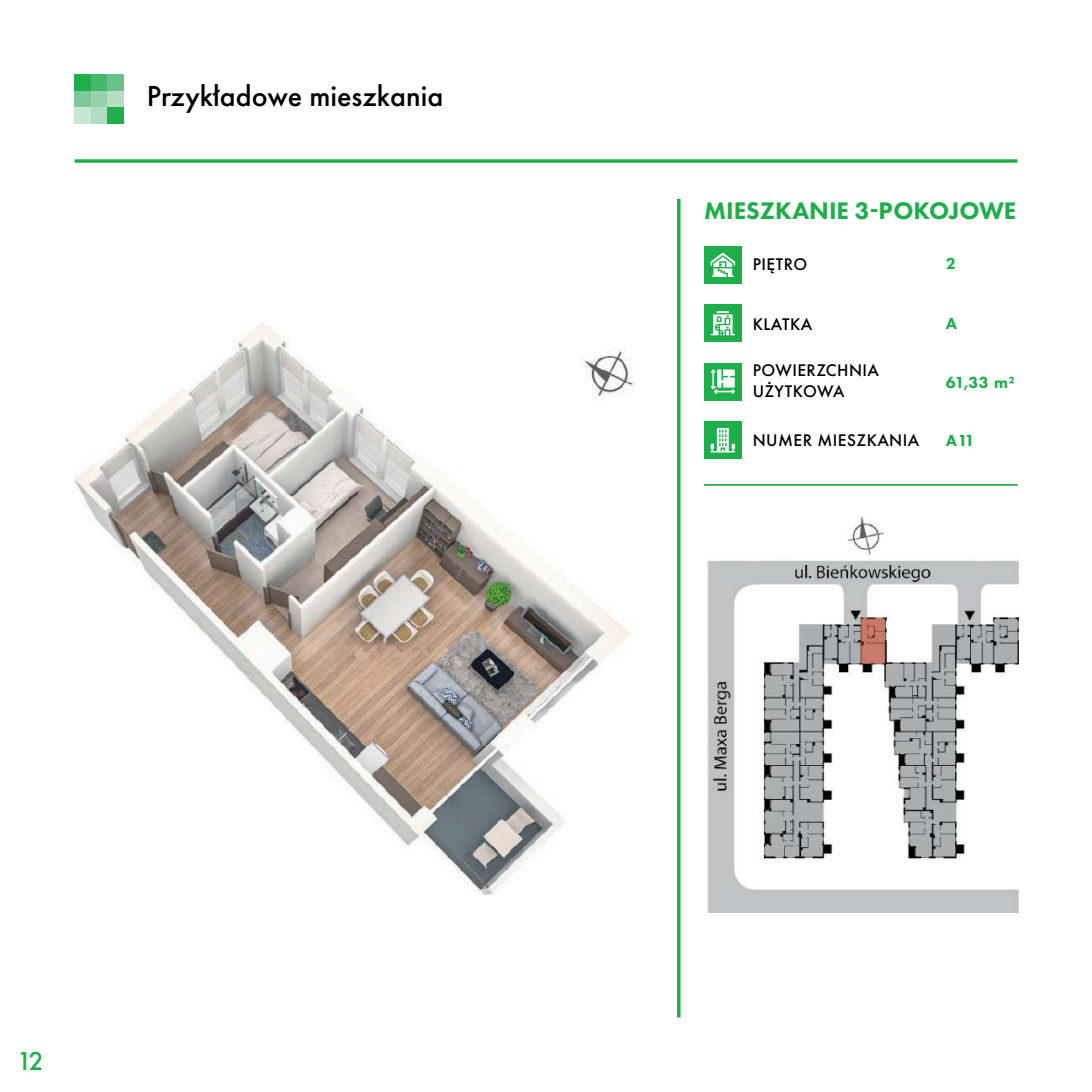
<style>
.page{position:relative;width:1092px;height:1092px;background:#fff}
.page>*{position:absolute;margin:0;border:0;box-sizing:border-box;transform-origin:0 0}
.t1{font:500 30.1px "Futura PT";color:#000}
.t2{font:500 26.95px "Futura PT";color:#1eae4b}
.t3{font:800 24.85px "Futura PT";color:#1eae4b}
.t4{font:500 17.5px/21px "Futura PT";letter-spacing:.025em;color:#000}
.t5{font:800 16.62px "Futura PT";letter-spacing:-.02em;color:#1eae4b}
</style>
<div class="page">
<img style="left:707px;top:517px;width:311px;height:395px">
<img style="left:74px;top:321px;width:560px;height:574px">
<div style="left:75px;top:74px;width:16px;height:17px;background:#1eae4b"></div>
<div style="left:91px;top:74px;width:16px;height:17px;background:#46b86c"></div>
<div style="left:107px;top:74px;width:17px;height:17px;background:#69c189"></div>
<div style="left:75px;top:91px;width:16px;height:16px;background:#7dc89a"></div>
<div style="left:91px;top:91px;width:16px;height:16px;background:#97d2ae"></div>
<div style="left:107px;top:91px;width:17px;height:16px;background:#b5dec5"></div>
<div style="left:75px;top:107px;width:16px;height:17px;background:#c9e6d3"></div>
<div style="left:91px;top:107px;width:16px;height:17px;background:#b0dcc1"></div>
<div style="left:107px;top:107px;width:17px;height:17px;background:#1eae4b"></div>
<div style="left:704px;top:246px;width:37px;height:37px;background:#1eae4b"></div>
<div style="left:704px;top:304px;width:37px;height:38px;background:#1eae4b"></div>
<div style="left:704px;top:363px;width:37px;height:37px;background:#1eae4b"></div>
<div style="left:704px;top:421px;width:37px;height:38px;background:#1eae4b"></div>
<svg style="left:710px;top:252px;width:25px;height:25px"></svg>
<svg style="left:710px;top:311px;width:25px;height:24px"></svg>
<svg style="left:711px;top:369px;width:24px;height:25px"></svg>
<svg style="left:710px;top:428px;width:25px;height:24px"></svg>
<svg style="left:75px;top:159px;width:942px;height:4px;background:#3eb760"></svg>
<hr style="left:704px;top:484px;width:313px;height:2px;background:#23ae4a">
<hr style="left:677px;top:199px;width:3px;height:818px;background:#23ae4a">
<h1 class="t1" style="left:147px;top:83px;width:298px">Przykładowe mieszkania</h1>
<h2 class="t2" style="left:17px;top:1049px;width:29px">12</h2>
<h3 class="t3" style="left:704px;top:200px;width:314px">MIESZKANIE 3-POKOJOWE</h3>
<p class="t4" style="left:753px;top:255px;width:56px">PIĘTRO</p>
<p class="t5" style="left:946px;top:256px;width:12px">2</p>
<p class="t4" style="left:753px;top:314px;width:61px">KLATKA</p>
<p class="t4" style="left:753px;top:361px;width:128px">POWIERZCHNIA<br>UŻYTKOWA</p>
<p class="t4" style="left:753px;top:431px;width:168px">NUMER MIESZKANIA</p>
<p class="t5" style="left:946px;top:433px;width:31px">A 11</p>
<p class="t5" style="left:946px;top:316px;width:13px">A</p>
<p class="t5" style="left:946px;top:375px;width:71px">61,33 m²</p>
</div>
